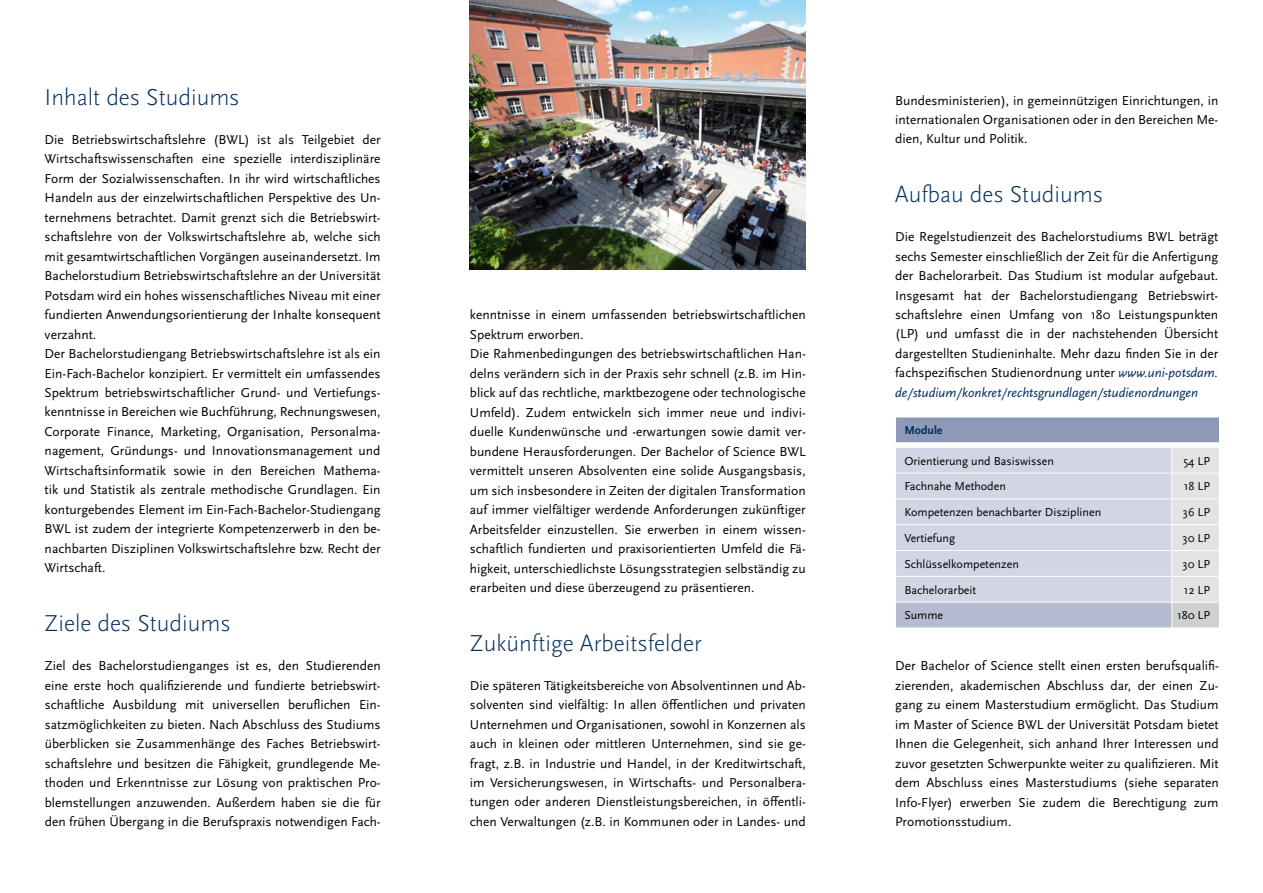
<style>
.page{position:relative;width:1263px;height:893px;background:#fff}
.page>*{position:absolute;margin:0;border:0;box-sizing:border-box;transform-origin:0 0}
.t1{font:300 24px "Scala Sans Pro";color:#002d5c}
.t2{font:13.5px/19.5px "Scala Sans Pro";color:#000;text-align:justify}
.t3{font:12px "Scala Sans Pro";color:#000}
.t4{font:700 12px "Scala Sans Pro";color:#002d5c}
.s1{font-style:italic;color:#002d5c}
</style>
<div class="page">
<svg style="left:895px;top:417px;width:324px;height:211px;background:#cacedc"></svg>
<hr style="left:1172px;top:442px;width:47px;height:1px;background:#fff">
<hr style="left:895px;top:447px;width:277px;height:1px;background:#fff">
<hr style="left:1172px;top:447px;width:47px;height:1px;background:#fff">
<hr style="left:895px;top:473px;width:277px;height:1px;background:#fff">
<hr style="left:1172px;top:473px;width:47px;height:1px;background:#fff">
<hr style="left:895px;top:498px;width:277px;height:1px;background:#fff">
<hr style="left:1172px;top:498px;width:47px;height:1px;background:#fff">
<hr style="left:895px;top:524px;width:277px;height:1px;background:#fff">
<hr style="left:1172px;top:524px;width:47px;height:1px;background:#fff">
<hr style="left:895px;top:550px;width:277px;height:1px;background:#fff">
<hr style="left:1172px;top:550px;width:47px;height:1px;background:#fff">
<hr style="left:895px;top:576px;width:277px;height:1px;background:#fff">
<hr style="left:1172px;top:576px;width:47px;height:1px;background:#fff">
<img style="left:470px;top:0;width:335px;height:269px">
<h1 class="t1" style="left:45px;top:83px;width:197px">Inhalt des Studiums</h1>
<p class="t2" style="left:45px;top:129px;width:337px;text-align:left">Die Betriebswirtschaftslehre (BWL) ist als Teilgebiet der Wirtschaftswissenschaften eine spezielle interdisziplinäre Form der Sozialwissenschaften. In ihr wird wirtschaftliches Handeln aus der einzelwirtschaftlichen Perspektive des Un&shy;ternehmens betrachtet. Damit grenzt sich die Betriebswirt&shy;schaftslehre von der Volkswirtschaftslehre ab, welche sich mit gesamtwirtschaftlichen Vorgängen auseinandersetzt. Im Bachelorstudium Betriebswirtschaftslehre an der Universität Potsdam wird ein hohes wissenschaftliches Niveau mit einer fundierten Anwendungsorientierung der Inhalte konsequent verzahnt.<br>Der Bachelorstudiengang Betriebswirtschaftslehre ist als ein Ein-Fach-Bachelor konzipiert. Er vermittelt ein umfassendes Spektrum betriebswirtschaftlicher Grund- und Vertiefungs&shy;kenntnisse in Bereichen wie Buchführung, Rechnungswesen, Corporate Finance, Marketing, Organisation, Personalma&shy;nagement, Gründungs- und Innovationsmanagement und Wirtschaftsinformatik sowie in den Bereichen Mathema&shy;tik und Statistik als zentrale methodische Grundlagen. Ein konturgebendes Element im Ein-Fach-Bachelor-Studiengang BWL ist zudem der integrierte Kompetenzerwerb in den be&shy;nachbarten Disziplinen Volkswirtschaftslehre bzw. Recht der Wirtschaft.</p>
<h1 class="t1" style="left:45px;top:610px;width:188px">Ziele des Studiums</h1>
<p class="t2" style="left:45px;top:656px;width:337px">Ziel des Bachelorstudienganges ist es, den Studierenden eine erste hoch qualifizierende und fundierte betriebswirt&shy;schaftliche Ausbildung mit universellen beruflichen Ein&shy;satzmöglichkeiten zu bieten. Nach Abschluss des Studiums überblicken sie Zusammenhänge des Faches Betriebswirt&shy;schaftslehre und besitzen die Fähigkeit, grundlegende Me&shy;thoden und Erkenntnisse zur Lösung von praktischen Pro&shy;blemstellungen anzuwenden. Außerdem haben sie die für den frühen Übergang in die Berufspraxis notwendigen Fach-</p>
<p class="t2" style="left:470px;top:305px;width:337px;text-align:left">kenntnisse in einem umfassenden betriebswirtschaftlichen Spektrum erworben.<br>Die Rahmenbedingungen des betriebswirtschaftlichen Han&shy;delns verändern sich in der Praxis sehr schnell (z.B. im Hin&shy;blick auf das rechtliche, marktbezogene oder technologische Umfeld). Zudem entwickeln sich immer neue und indivi&shy;duelle Kundenwünsche und -erwartungen sowie damit ver&shy;bundene Herausforderungen. Der Bachelor of Science BWL vermittelt unseren Absolventen eine solide Ausgangsbasis, um sich insbesondere in Zeiten der digitalen Transformation auf immer vielfältiger werdende Anforderungen zukünftiger Arbeitsfelder einzustellen. Sie erwerben in einem wissen&shy;schaftlich fundierten und praxisorientierten Umfeld die Fä&shy;higkeit, unterschiedlichste Lösungsstrategien selbständig zu erarbeiten und diese überzeugend zu präsentieren.</p>
<h1 class="t1" style="left:470px;top:629px;width:233px">Zukünftige Arbeitsfelder</h1>
<p class="t2" style="left:470px;top:675px;width:337px">Die späteren Tätigkeitsbereiche von Absolventinnen und Ab&shy;solventen sind vielfältig: In allen öffentlichen und privaten Unternehmen und Organisationen, sowohl in Konzernen als auch in kleinen oder mittleren Unternehmen, sind sie ge&shy;fragt, z.B. in Industrie und Handel, in der Kreditwirtschaft, im Versicherungswesen, in Wirtschafts- und Personalbera&shy;tungen oder anderen Dienstleistungsbereichen, in öffentli&shy;chen Verwaltungen (z.B. in Kommunen oder in Landes- und</p>
<p class="t2" style="left:895px;top:90px;width:325px">Bundesministerien), in gemeinnützigen Einrichtungen, in internationalen Organisationen oder in den Bereichen Me&shy;dien, Kultur und Politik.</p>
<h1 class="t1" style="left:895px;top:181px;width:210px">Aufbau des Studiums</h1>
<p class="t2" style="left:895px;top:227px;width:325px">Die Regelstudienzeit des Bachelorstudiums BWL beträgt sechs Semester einschließlich der Zeit für die Anfertigung der Bachelorarbeit. Das Studium ist modular aufgebaut.<br>Insgesamt hat der Bachelorstudiengang Betriebswirt&shy;schaftslehre einen Umfang von 180 Leistungspunkten (LP) und umfasst die in der nachstehenden Übersicht dargestellten Studieninhalte. Mehr dazu finden Sie in der fachspezifischen Studienordnung unter <span class="s1">www.uni-potsdam. de/studium/konkret/rechtsgrundlagen/studienordnungen</span></p>
<p class="t4" style="left:904px;top:423px;width:40px">Module</p>
<p class="t3" style="left:904px;top:454px;width:151px">Orientierung und Basiswissen</p>
<p class="t3" style="left:1183px;top:454px;width:28px">54 LP</p>
<p class="t3" style="left:904px;top:479px;width:103px">Fachnahe Methoden</p>
<p class="t3" style="left:1184px;top:479px;width:28px">18 LP</p>
<p class="t3" style="left:904px;top:505px;width:198px">Kompetenzen benachbarter Disziplinen</p>
<p class="t3" style="left:1183px;top:505px;width:29px">36 LP</p>
<p class="t3" style="left:904px;top:531px;width:52px">Vertiefung</p>
<p class="t3" style="left:1182px;top:531px;width:29px">30 LP</p>
<p class="t3" style="left:904px;top:557px;width:116px">Schlüsselkompetenzen</p>
<p class="t3" style="left:1182px;top:557px;width:29px">30 LP</p>
<p class="t3" style="left:904px;top:583px;width:73px">Bachelorarbeit</p>
<p class="t3" style="left:1184px;top:583px;width:28px">12 LP</p>
<p class="t3" style="left:904px;top:608px;width:40px">Summe</p>
<p class="t3" style="left:1177px;top:608px;width:35px">180 LP</p>
<p class="t2" style="left:895px;top:656px;width:325px">Der Bachelor of Science stellt einen ersten berufsqualifi&shy;zierenden, akademischen Abschluss dar, der einen Zu&shy;gang zu einem Masterstudium ermöglicht. Das Studium im Master of Science BWL der Universität Potsdam bietet Ihnen die Gelegenheit, sich anhand Ihrer Interessen und zuvor gesetzten Schwerpunkte weiter zu qualifizieren. Mit dem Abschluss eines Masterstudiums (siehe separaten Info-Flyer) erwerben Sie zudem die Berechtigung zum Promotionsstudium.</p>
</div>
